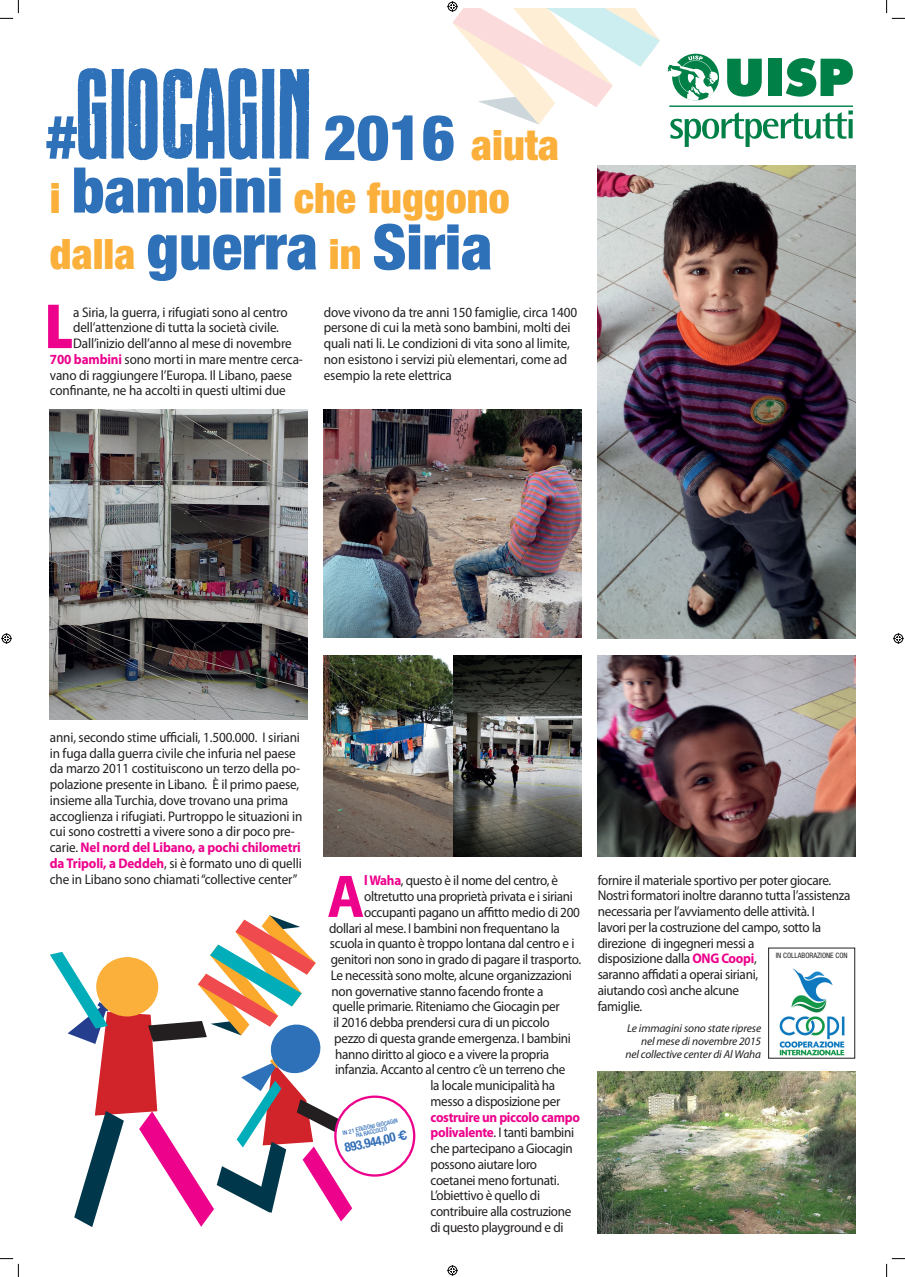
<style>
.page{position:relative;width:905px;height:1277px;background:#fff}
.page>*{position:absolute;margin:0;border:0;box-sizing:border-box;transform-origin:0 0}
.t1{font:900 condensed 63px "Helvetica Neue";color:#2e71b9}
.t2{font:900 condensed 60.73px "Helvetica Neue";color:#ed028c;scale:.94 1}
.t3{font:700 60.73px "Myriad Pro";color:#ed028c;scale:.94 1}
.t4{font:900 condensed 42px/52.5px "Helvetica Neue";color:#fbb03b}
.t5{font:14px/15.8px "Myriad Pro";letter-spacing:-.025em;color:#231f20;scale:.94 1}
.t6{font:700 condensed 12.78px "Helvetica Neue";color:#346fb7}
.t7{font:italic 11.38px/13.1px "Myriad Pro";letter-spacing:-.01em;color:#231f20;text-align:right}
.t8{font:condensed 7.44px "Helvetica Neue";color:#231f20}
.t9{font:500 condensed 5.95px/5.3px "Helvetica Neue";color:#346fb7;text-align:center}
.s1{font-size:63px;color:#2e71b9}
.s2{font-size:42px;color:#fbb03b}
.s3{font-weight:700;color:#ed028c}
.s4{font-family:"Helvetica";font-stretch:normal}
</style>
<div class="page">
<svg style="left:50px;top:915px;width:302px;height:312px"></svg>
<div style="left:334px;top:1095px;width:81px;height:82px;border:2px solid #ed028c;border-radius:50%"></div>
<img style="left:598px;top:1071px;width:257px;height:163px">
<img style="left:324px;top:410px;width:257px;height:228px">
<img style="left:598px;top:656px;width:257px;height:201px">
<hr style="left:669px;top:106px;width:184px;height:1px;background:#007f46">
<svg style="left:727px;top:59px;width:35px;height:38px"></svg>
<div style="left:768px;top:59px;width:13px;height:37px;background:#007f46"></div>
<svg style="left:786px;top:58px;width:67px;height:39px"></svg>
<svg style="left:670px;top:110px;width:183px;height:37px"></svg>
<svg style="left:668px;top:56px;width:50px;height:45px"></svg>
<svg style="left:46px;top:68px;width:263px;height:92px"></svg>
<img style="left:324px;top:656px;width:257px;height:201px">
<img style="left:50px;top:410px;width:257px;height:310px">
<img style="left:598px;top:165px;width:257px;height:473px">
<div style="left:768px;top:948px;width:87px;height:110px;border:1px solid #231f20"></div>
<img style="left:779px;top:968px;width:66px;height:87px">
<svg style="left:0;top:0;width:19px;height:19px"></svg>
<svg style="left:0;top:1258px;width:19px;height:19px"></svg>
<svg style="left:886px;top:0;width:19px;height:19px"></svg>
<svg style="left:886px;top:1258px;width:19px;height:19px"></svg>
<svg style="left:447px;top:1px;width:213px;height:124px"></svg>
<svg style="left:447px;top:1265px;width:11px;height:11px"></svg>
<svg style="left:1px;top:633px;width:11px;height:11px"></svg>
<svg style="left:893px;top:633px;width:11px;height:11px"></svg>
<h3 class="t4" style="left:50px;top:118px;width:511px;text-indent:274px"><span class="s1">2016</span> aiuta i <span class="s1">bambini</span> che fuggono</h3>
<h1 class="t1" style="left:50px;top:208px;width:444px"><span class="s2">dalla</span> guerra <span class="s2">in</span> Siria</h1>
<h2 class="t2" style="left:46px;top:289px;width:30px">L</h2>
<p class="t5" style="left:73px;top:304px;width:230px">a Siria, la guerra, i rifugiati sono al centro</p>
<p class="t5" style="left:73px;top:320px;width:220px">dell’attenzione di tutta la società civile.</p>
<p class="t5" style="left:73px;top:336px;width:234px">Dall’inizio dell’anno al mese di novembre</p>
<p class="t5" style="left:50px;top:352px;width:271px"><span class="s3">700 bambini</span> sono morti in mare mentre cerca-</p>
<p class="t5" style="left:50px;top:367px;width:259px">vano di raggiungere l’Europa. Il Libano, paese</p>
<p class="t5" style="left:50px;top:383px;width:253px">confinante, ne ha accolti in questi ultimi due</p>
<p class="t5" style="left:324px;top:304px;width:271px">dove vivono da tre anni 150 famiglie, circa 1400 persone di cui la metà sono bambini, molti dei quali nati li. Le condizioni di vita sono al limite, non esistono i servizi più elementari, come ad esempio la rete elettrica</p>
<p class="t5" style="left:50px;top:730px;width:270px">anni, secondo stime ufficiali, 1.500.000. I siriani in fuga dalla guerra civile che infuria nel paese da marzo 2011 costituiscono un terzo della po&shy;polazione presente in Libano. È il primo paese, insieme alla Turchia, dove trovano una prima accoglienza i rifugiati. Purtroppo le situazioni in cui sono costretti a vivere sono a dir poco pre&shy;carie. <span class="s3">Nel nord del Libano, a pochi chilometri da Tripoli, a Deddeh</span>, si è formato uno di quelli che in Libano sono chiamati “collective center”</p>
<h2 class="t3" style="left:327px;top:862px;width:41px">A</h2>
<p class="t5" style="left:364px;top:873px;width:208px"><span class="s3">l Waha</span>, questo è il nome del centro, è</p>
<p class="t5" style="left:364px;top:889px;width:224px">oltretutto una proprietà privata e i siriani</p>
<p class="t5" style="left:364px;top:905px;width:231px">occupanti pagano un affitto medio di 200</p>
<p class="t5" style="left:329px;top:920px;width:247px">dollari al mese. I bambini non frequentano la</p>
<p class="t5" style="left:330px;top:936px;width:262px">scuola in quanto è troppo lontana dal centro e i</p>
<p class="t5" style="left:331px;top:952px;width:268px">genitori non sono in grado di pagare il trasporto.</p>
<p class="t5" style="left:331px;top:968px;width:258px">Le necessità sono molte, alcune organizzazioni</p>
<p class="t5" style="left:332px;top:983px;width:227px">non governative stanno facendo fronte a</p>
<p class="t5" style="left:332px;top:999px;width:243px">quelle primarie. Riteniamo che Giocagin per</p>
<p class="t5" style="left:333px;top:1015px;width:232px">il 2016 debba prendersi cura di un piccolo</p>
<p class="t5" style="left:334px;top:1031px;width:253px">pezzo di questa grande emergenza. I bambini</p>
<p class="t5" style="left:335px;top:1046px;width:229px">hanno diritto al gioco e a vivere la propria</p>
<p class="t5" style="left:335px;top:1062px;width:247px">infanzia. Accanto al centro c’è un terreno che</p>
<p class="t5" style="left:430px;top:1078px;width:134px">la locale municipalità ha</p>
<p class="t5" style="left:430px;top:1094px;width:140px">messo a disposizione per</p>
<p class="t5" style="left:430px;top:1109px;width:160px"><span class="s3">costruire un piccolo campo polivalente</span>. I tanti bambini che partecipano a Giocagin possono aiutare loro coetanei meno fortunati.<br>L’obiettivo è quello di contribuire alla costruzione di questo playground e di</p>
<p class="t9" style="left:342px;top:1130px;width:58px;rotate:-13deg">IN 21 EDIZIONI GIOCAGIN<br>HA RACCOLTO</p>
<p class="t6" style="left:343px;top:1141px;width:65px;rotate:-13deg">893.944,00 <span class="s4">€</span></p>
<p class="t5" style="left:598px;top:872px;width:270px">fornire il materiale sportivo per poter giocare.<br>Nostri formatori inoltre daranno tutta l’assistenza necessaria per l’avviamento delle attività. I<br>lavori per la costruzione del campo, sotto la direzione di ingegneri messi a<br>disposizione dalla <span class="s3">ONG Coopi</span>,<br>saranno affidati a operai siriani,<br>aiutando così anche alcune<br>famiglie.</p>
<p class="t7" style="left:625px;top:1021px;width:137px">Le immagini sono state riprese nel mese di novembre 2015 nel collective center di Al Waha</p>
<p class="t8" style="left:776px;top:951px;width:73px">IN COLLABORAZIONE CON</p>
</div>
